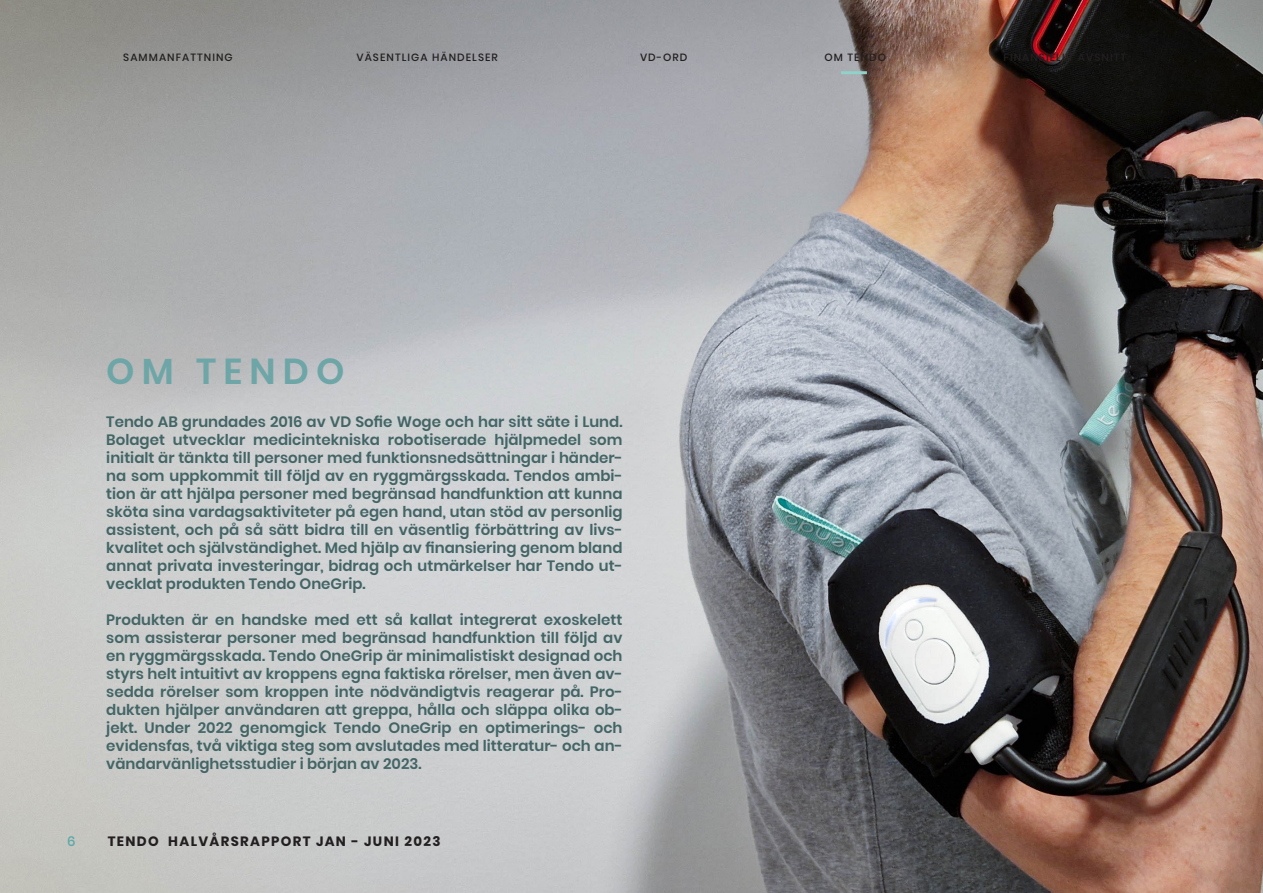
<style>
.page{position:relative;width:1263px;height:893px;background:#fff}
.page>*{position:absolute;margin:0;border:0;box-sizing:border-box;transform-origin:0 0}
.t1{font:600 36px "Poppins";letter-spacing:.2em;color:#6ea6a7}
.t2{font:600 15px/18px "Poppins";color:#436566;text-align:justify}
.t3{font:700 13.5px "Poppins";letter-spacing:.1em;color:#231f20}
.t4{font:500 13.5px "Poppins";color:#5da8a8}
.t5{font:500 10.5px "Poppins";letter-spacing:.1em;color:#231f20}
</style>
<div class="page">
<img style="left:0;top:0;width:1263px;height:893px">
<hr style="left:841px;top:71px;width:26px;height:3px;background:#90d1c9">
<p class="t5" style="left:123px;top:51px;width:111px">SAMMANFATTNING</p>
<p class="t5" style="left:356px;top:51px;width:143px">VÄSENTLIGA HÄNDELSER</p>
<p class="t5" style="left:640px;top:51px;width:49px">VD-ORD</p>
<p class="t5" style="left:824px;top:51px;width:63px">OM TENDO</p>
<p class="t1" style="left:106px;top:351px;width:240px">OM TENDO</p>
<p class="t2" style="left:106px;top:412px;width:518px">Tendo AB grundades 2016 av VD Sofie Woge och har sitt säte i Lund.<br>Bolaget utvecklar medicintekniska robotiserade hjälpmedel som initialt är tänkta till personer med funktionsnedsättningar i händer&shy;na som uppkommit till följd av en ryggmärgsskada. Tendos ambi&shy;tion är att hjälpa personer med begränsad handfunktion att kunna sköta sina vardagsaktiviteter på egen hand, utan stöd av personlig assistent, och på så sätt bidra till en väsentlig förbättring av livs&shy;kvalitet och självständighet. Med hjälp av finansiering genom bland annat privata investeringar, bidrag och utmärkelser har Tendo ut&shy;vecklat produkten Tendo OneGrip.</p>
<p class="t2" style="left:106px;top:610px;width:518px">Produkten är en handske med ett så kallat integrerat exoskelett som assisterar personer med begränsad handfunktion till följd av en ryggmärgsskada. Tendo OneGrip är minimalistiskt designad och styrs helt intuitivt av kroppens egna faktiska rörelser, men även av&shy;sedda rörelser som kroppen inte nödvändigtvis reagerar på. Pro&shy;dukten hjälper användaren att greppa, hålla och släppa olika ob&shy;jekt. Under 2022 genomgick Tendo OneGrip en optimerings- och evidensfas, två viktiga steg som avslutades med litteratur- och an&shy;vändarvänlighetsstudier i början av 2023.</p>
<p class="t4" style="left:67px;top:834px;width:10px">6</p>
<p class="t3" style="left:108px;top:834px;width:334px">TENDO HALVÅRSRAPPORT JAN - JUNI 2023</p>
</div>
